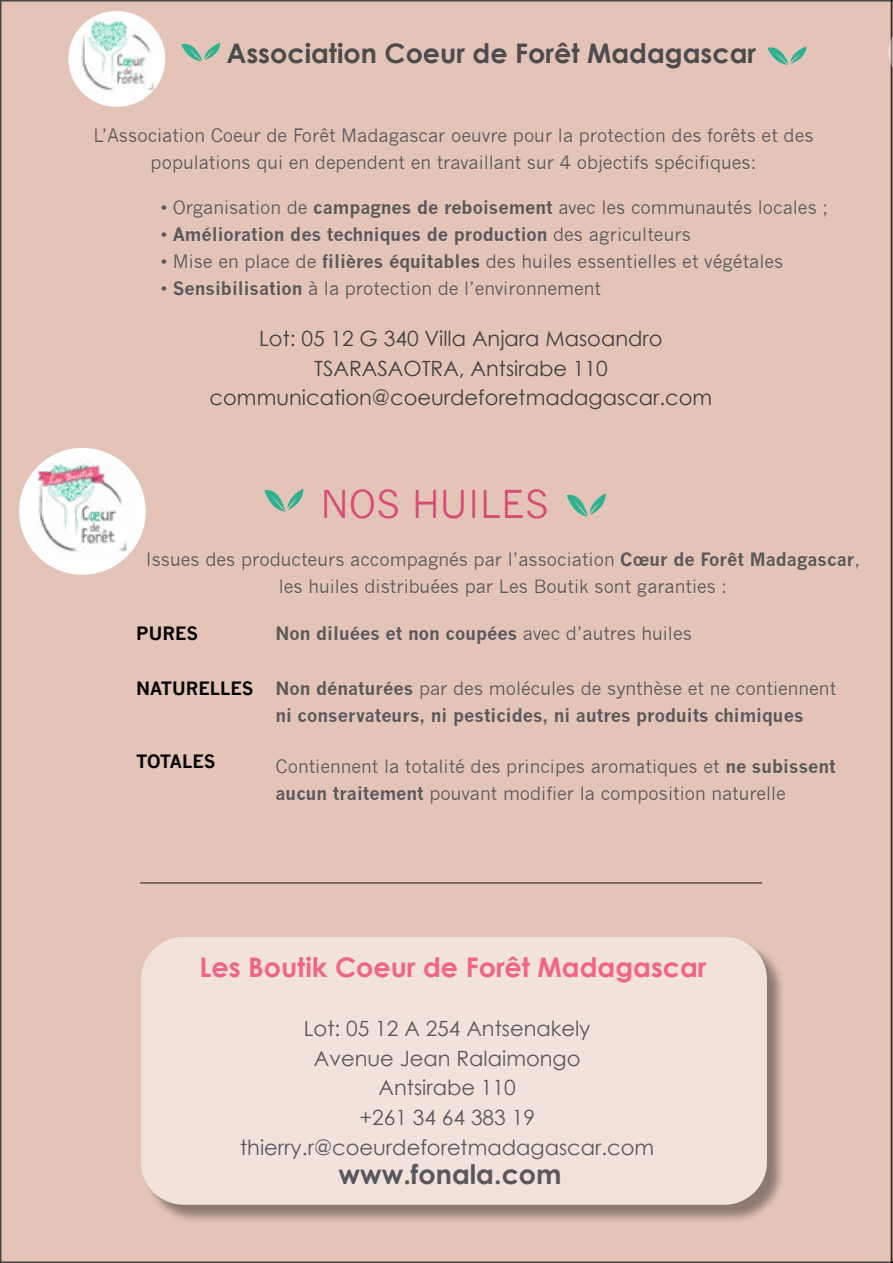
<style>
.page{position:relative;width:893px;height:1263px;background:#fff}
.page>*{position:absolute;margin:0;border:0;box-sizing:border-box;transform-origin:0 0}
.t1{font:37.5px "News Gothic";color:#d74c75}
.t2{font:700 27px "Century Gothic";color:#4c4c4e}
.t3{font:700 27px "Century Gothic";color:#f16484}
.t4{font:700 27px "Century Gothic";color:#58585b}
.t5{font:21px/29.5px "Century Gothic";color:#58585b;text-align:center}
.t6{font:21px/29.5px "Century Gothic";color:#404042;text-align:center}
.t7{font:18px/27px "News Gothic";color:#58585b;text-align:center}
.t8{font:700 18px/27px "News Gothic";color:#58585b}
.t9{font:700 18px "News Gothic";color:#000}
.s1{font-weight:700}
.s2{font-weight:400}
</style>
<div class="page">
<div style="left:1px;top:1px;width:891px;height:1261px;background:#e5c4b8"></div>
<svg style="left:888px;top:0;width:5px;height:1263px"></svg>
<div style="left:68px;top:11px;width:97px;height:96px;background:#fff;border-radius:48px"></div>
<img style="left:78px;top:17px;width:80px;height:80px">
<hr style="left:140px;top:882px;width:622px;height:2px;background:#5b4e46">
<svg style="left:264px;top:488px;width:40px;height:24px"></svg>
<svg style="left:181px;top:42px;width:40px;height:19px"></svg>
<svg style="left:567px;top:493px;width:39px;height:23px"></svg>
<svg style="left:767px;top:46px;width:40px;height:19px"></svg>
<div style="left:19px;top:448px;width:127px;height:127px;background:#fff;border-radius:50%"></div>
<img style="left:34px;top:459px;width:103px;height:101px">
<div style="left:144px;top:939px;width:642px;height:284px;background:#000;opacity:.75"></div>
<div style="left:141px;top:937px;width:626px;height:268px;background:#f2e2dc;border-radius:43px"></div>
<h2 class="t2" style="left:226px;top:33px;width:531px">Association Coeur de Forêt Madagascar</h2>
<p class="t7" style="left:93px;top:122px;width:722px">L’Association Coeur de Forêt Madagascar oeuvre pour la protection des forêts et des populations qui en dependent en travaillant sur 4 objectifs spécifiques:</p>
<p class="t7" style="left:161px;top:194px;width:669px">• Organisation de <span class="s1">campagnes de reboisement</span> avec les communautés locales ;</p>
<p class="t8" style="left:161px;top:220px;width:532px"><span class="s2">•</span> Amélioration des techniques de production <span class="s2">des agriculteurs</span></p>
<p class="t7" style="left:161px;top:248px;width:624px">• Mise en place de <span class="s1">filières équitables</span> des huiles essentielles et végétales</p>
<p class="t7" style="left:161px;top:275px;width:442px">• <span class="s1">Sensibilisation</span> à la protection de l’environnement</p>
<p class="t6" style="left:210px;top:324px;width:504px">Lot: 05 12 G 340 Villa Anjara Masoandro<br>TSARASAOTRA, Antsirabe 110 communication@coeurdeforetmadagascar.com</p>
<h1 class="t1" style="left:320px;top:483px;width:230px">NOS HUILES</h1>
<p class="t7" style="left:146px;top:546px;width:716px">Issues des producteurs accompagnés par l’association <span class="s1">Cœur de Forêt Madagascar</span>, les huiles distribuées par Les Boutik sont garanties :</p>
<p class="t9" style="left:136px;top:622px;width:64px">PURES</p>
<p class="t8" style="left:275px;top:620px;width:418px">Non diluées et non coupées <span class="s2">avec d’autres huiles</span></p>
<p class="t8" style="left:275px;top:675px;width:562px">Non dénaturées <span class="s2">par des molécules de synthèse et ne contiennent </span>ni conservateurs, ni pesticides, ni autres produits chimiques</p>
<p class="t7" style="left:275px;top:753px;width:562px;text-align:left">Contiennent la totalité des principes aromatiques et <span class="s1">ne subissent aucun traitement</span> pouvant modifier la composition naturelle</p>
<p class="t9" style="left:136px;top:678px;width:119px">NATURELLES</p>
<p class="t9" style="left:136px;top:750px;width:81px">TOTALES</p>
<h2 class="t3" style="left:200px;top:947px;width:509px">Les Boutik Coeur de Forêt Madagascar</h2>
<p class="t5" style="left:240px;top:1013px;width:416px">Lot: 05 12 A 254 Antsenakely<br>Avenue Jean Ralaimongo<br>Antsirabe 110<br>+261 34 64 383 19 thierry.r@coeurdeforetmadagascar.com</p>
<h2 class="t4" style="left:339px;top:1154px;width:225px">www.fonala.com</h2>
</div>
